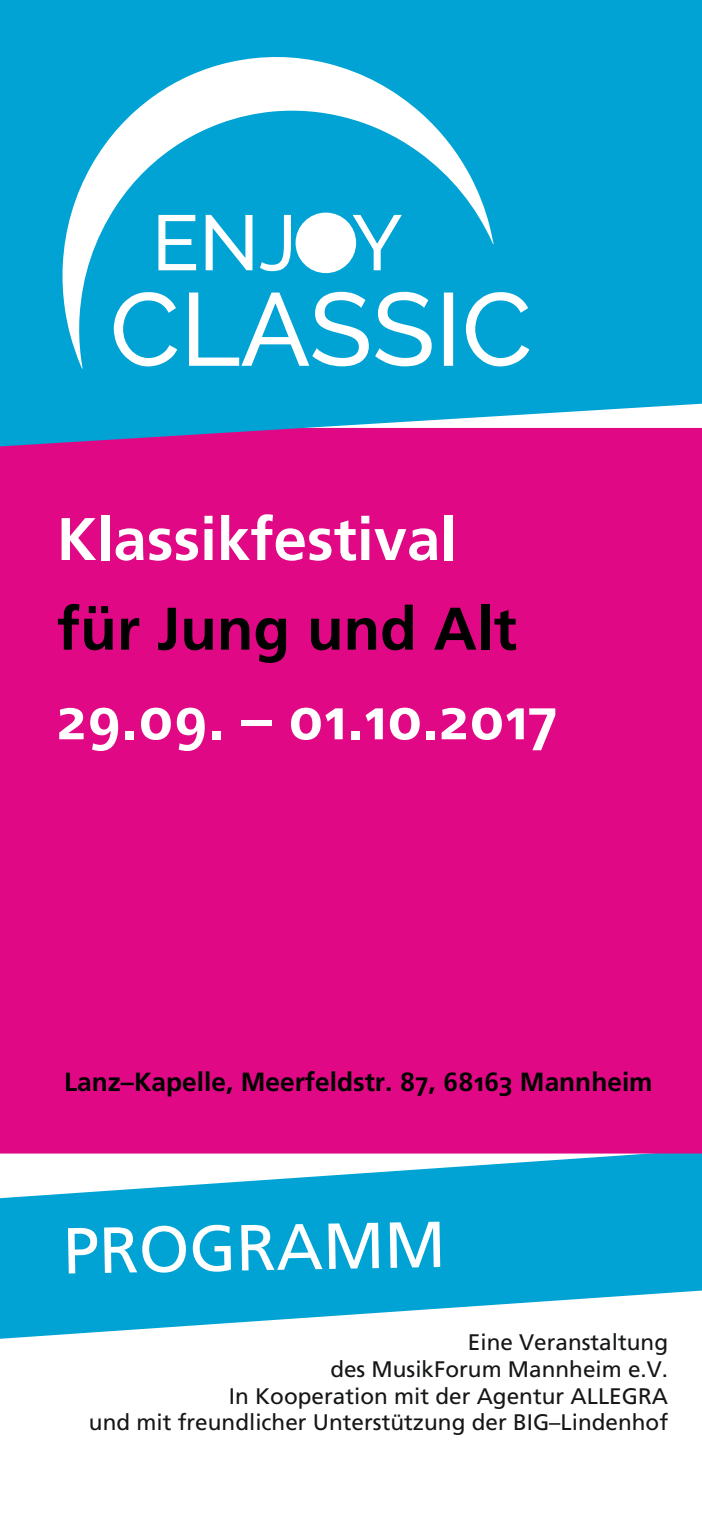
<style>
.page{position:relative;width:702px;height:1517px;background:#fff}
.page>*{position:absolute;margin:0;border:0;box-sizing:border-box;transform-origin:0 0}
.t1{font:65px "Frutiger Linotype";color:#fff}
.t2{font:700 60px "Frutiger Linotype";color:#fff}
.t3{font:700 60px "Frutiger Linotype";color:#000}
.t4{font:700 26.25px "Frutiger Linotype";color:#000}
.t5{font:22.5px/27px "Frutiger Linotype";color:#151616;text-align:right}
</style>
<div class="page">
<svg style="left:0;top:1153px;width:702px;height:186px;fill:#00a3d4"></svg>
<div style="left:0;top:0;width:702px;height:392px;background:#00a3d4"></div>
<div style="left:0;top:428px;width:702px;height:725px;background:#e10886"></div>
<svg style="left:0;top:366px;width:702px;height:81px;fill:#00a3d4"></svg>
<svg style="left:493px;top:292px;width:36px;height:74px"></svg>
<svg style="left:62px;top:57px;width:431px;height:312px"></svg>
<div style="left:295px;top:212px;width:61px;height:61px;background:#fff;border-radius:50%"></div>
<h2 class="t2" style="left:57px;top:514px;width:402px">Klassikfestival</h2>
<h2 class="t3" style="left:57px;top:604px;width:462px">für Jung und Alt</h2>
<h2 class="t2" style="left:57px;top:693px;width:502px">29.09. – 01.10.2017</h2>
<p class="t4" style="left:64px;top:1071px;width:590px">Lanz–Kapelle, Meerfeldstr. 87, 68163 Mannheim</p>
<h1 class="t1" style="left:62px;top:1224px;width:384px;rotate:-1deg">PROGRAMM</h1>
<p class="t5" style="left:89px;top:1330px;width:580px">Eine Veranstaltung<br>des MusikForum Mannheim e.V.<br>In Kooperation mit der Agentur ALLEGRA<br>und mit freundlicher Unterstützung der BIG–Lindenhof</p>
</div>
